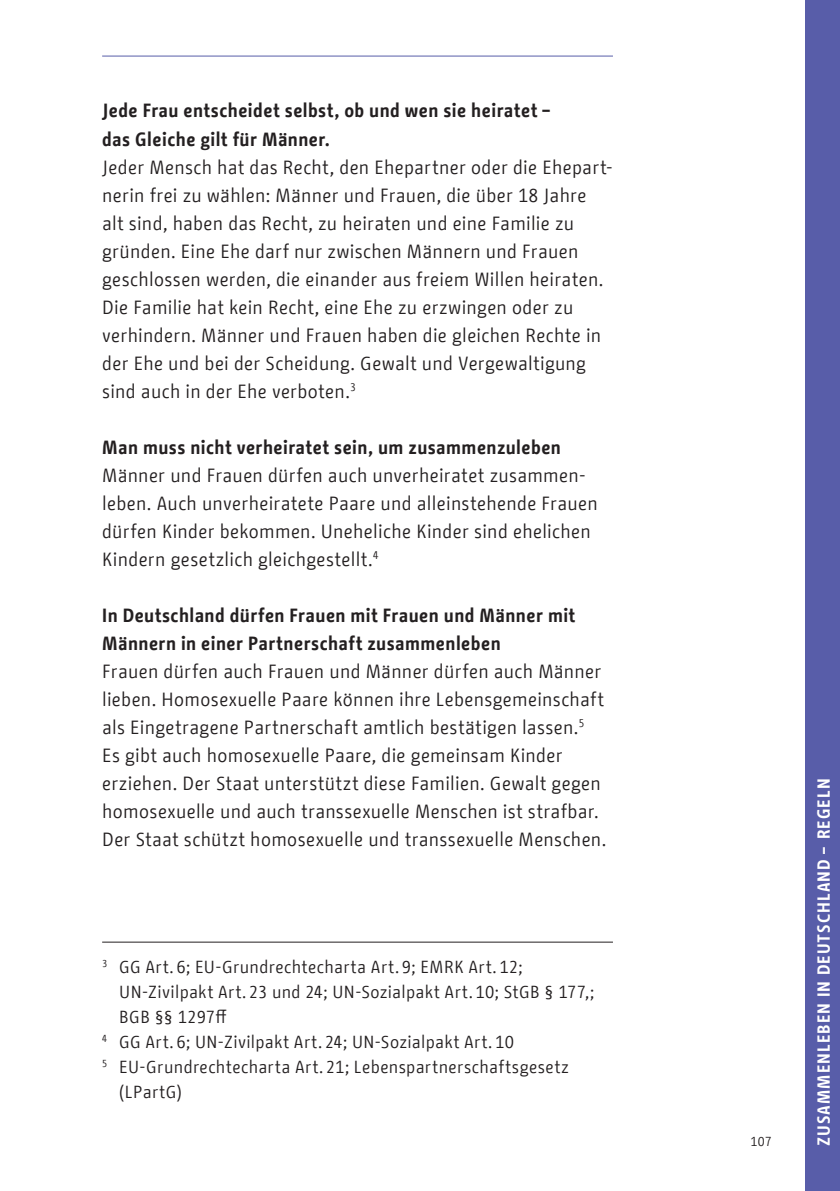
<style>
.page{position:relative;width:840px;height:1191px;background:#fff}
.page>*{position:absolute;margin:0;border:0;box-sizing:border-box;transform-origin:0 0}
.Deutsch_-_Copy{font:19px/28px "BMF Change";letter-spacing:.015em;color:#231f20}
.Deutsch_-_Copy-2{font:700 19px/28px "BMF Change";letter-spacing:.02em;color:#231f20}
.t1{font:17.4px/25px "BMF Change";letter-spacing:.02em;color:#231f20}
.t2{font:700 17.4px "BMF Change";letter-spacing:.06em;color:#fff}
.t3{font:13px "BMF Change";color:#231f20}
</style>
<div class="page">
<hr style="left:102px;top:56px;width:510px;height:1px;background:#585da9">
<div style="left:805px;top:0;width:34px;height:1191px;background:#585da9"></div>
<hr style="left:102px;top:941px;width:510px;height:1px;background:#231f20">
<p class="Deutsch_-_Copy-2" style="left:102px;top:97px;width:451px">Jede Frau entscheidet selbst, ob und wen sie heiratet – das Gleiche gilt für Männer.</p>
<p class="Deutsch_-_Copy" style="left:102px;top:153px;width:512px">Jeder Mensch hat das Recht, den Ehepartner oder die Ehepart&shy;nerin frei zu wählen: Männer und Frauen, die über 18 Jahre<br>alt sind, haben das Recht, zu heiraten und eine Familie zu gründen. Eine Ehe darf nur zwischen Männern und Frauen geschlossen werden, die einander aus freiem Willen heiraten.<br>Die Familie hat kein Recht, eine Ehe zu erzwingen oder zu verhindern. Männer und Frauen haben die gleichen Rechte in der Ehe und bei der Scheidung. Gewalt und Vergewaltigung sind auch in der Ehe verboten.<sup>3</sup></p>
<p class="Deutsch_-_Copy-2" style="left:102px;top:433px;width:460px">Man muss nicht verheiratet sein, um zusammenzuleben</p>
<p class="Deutsch_-_Copy" style="left:102px;top:461px;width:497px">Männer und Frauen dürfen auch unverheiratet zusammen&shy;leben. Auch unverheiratete Paare und alleinstehende Frauen dürfen Kinder bekommen. Uneheliche Kinder sind ehelichen Kindern gesetzlich gleichgestellt.<sup>4</sup></p>
<p class="Deutsch_-_Copy-2" style="left:102px;top:601px;width:474px">In Deutschland dürfen Frauen mit Frauen und Männer mit<br>Männern in einer Partnerschaft zusammenleben</p>
<p class="Deutsch_-_Copy" style="left:102px;top:657px;width:505px">Frauen dürfen auch Frauen und Männer dürfen auch Männer lieben. Homosexuelle Paare können ihre Lebensgemeinschaft als Eingetragene Partnerschaft amtlich bestätigen lassen.<sup>5<br></sup>Es gibt auch homosexuelle Paare, die gemeinsam Kinder erziehen. Der Staat unterstützt diese Familien. Gewalt gegen homosexuelle und auch transsexuelle Menschen ist strafbar.<br>Der Staat schützt homosexuelle und transsexuelle Menschen.</p>
<p class="t1" style="left:119px;top:954px;width:476px;text-indent:-17px"><sup>3</sup> GG Art. 6; EU-Grundrechtecharta Art. 9; EMRK Art. 12;<br>UN-Zivilpakt Art. 23 und 24; UN-Sozialpakt Art. 10; StGB § 177,;<br>BGB §§ 1297ff</p>
<p class="t1" style="left:102px;top:1029px;width:413px"><sup>4</sup> GG Art. 6; UN-Zivilpakt Art. 24; UN-Sozialpakt Art. 10</p>
<p class="t1" style="left:119px;top:1054px;width:451px;text-indent:-17px"><sup>5</sup> EU-Grundrechtecharta Art. 21; Lebenspartnerschaftsgesetz (LPartG)</p>
<p class="t3" style="left:750px;top:1131px;width:23px">107</p>
<p class="t2" style="left:810px;top:1145px;width:368px;rotate:-90deg">ZUSAMMENLEBEN IN DEUTSCHLAND – REGELN</p>
</div>
